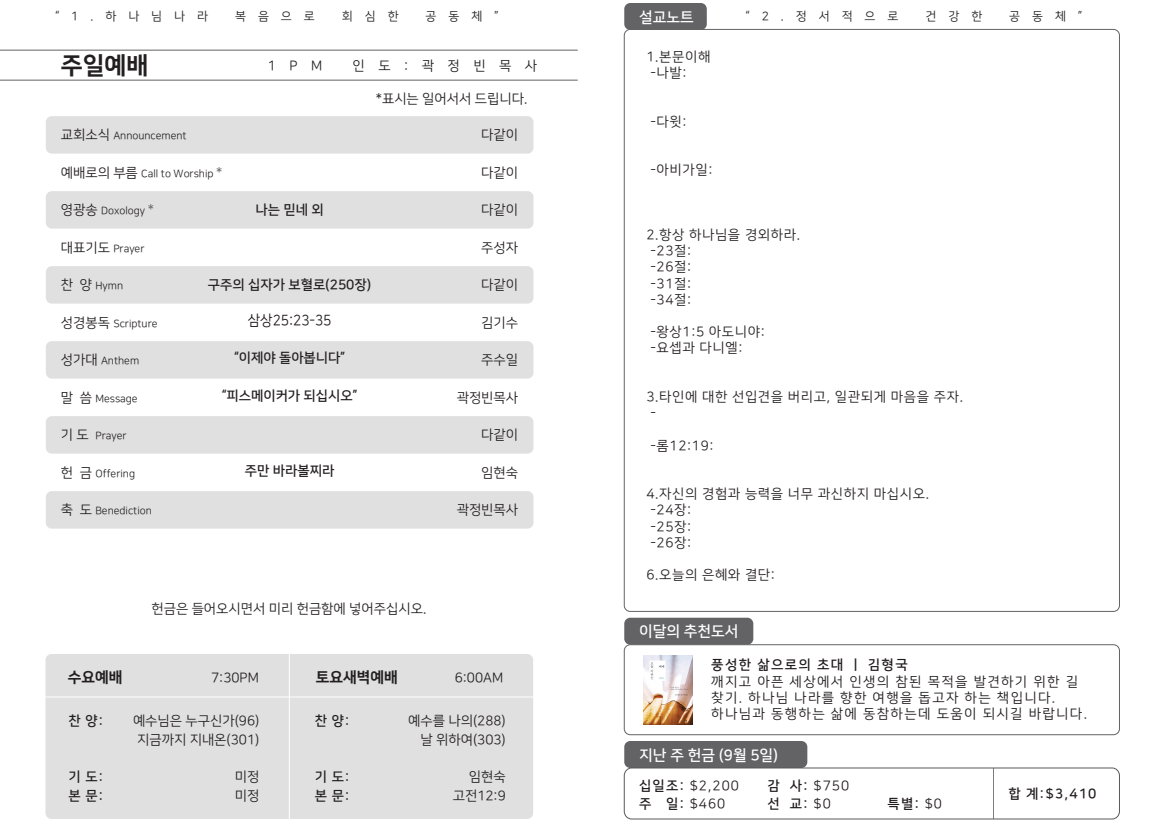
<style>
.page{position:relative;width:1157px;height:822px;background:#fff}
.page>*{position:absolute;margin:0;border:0;box-sizing:border-box;transform-origin:0 0}
.t1{font:24px "Nanum Square OTFEB";color:#231f20}
.t2{font:15px "Nanum Square OTFB";color:#fff}
.t3{font:15px "Nanum Square OTFEB";color:#231f20}
.t4{font:14.7px "Nanum Square OTFR";color:#1c1618;scale:.93 1}
.t5{font:13.5px/18.8px "Nanum Square OTFR";color:#231f20}
.t6{font:13.5px/16.2px "Nanum Square OTFR";letter-spacing:.05em;color:#231f20}
.t7{font:13.5px/16.2px "Nanum Square OTFR";letter-spacing:.1em;color:#1f1a1b}
.t8{font:13.5px/18.8px "Nanum Square OTFB";color:#231f20}
.t9{font:13.5px "Nanum Square OTFB";letter-spacing:.1em;color:#1f1a1b}
.t10{font:12px "Nanum Square OTFR";letter-spacing:1em;color:#231f20}
.t11{font:10.5px "Nanum Square OTFR";color:#231f20}
.s1{font-size:13.5px}
.s2{font-size:13.5px;color:#636366}
.s3{font-family:"Nanum Square OTFB"}
.s4{font-family:"Nanum Square OTFR"}
</style>
<div class="page">
<div style="left:46px;top:116px;width:487px;height:38px;background:#e0e0e1;border-radius:6px"></div>
<div style="left:46px;top:191px;width:487px;height:38px;background:#e0e0e1;border-radius:6px"></div>
<div style="left:46px;top:266px;width:487px;height:38px;background:#e0e0e1;border-radius:6px"></div>
<div style="left:46px;top:341px;width:487px;height:38px;background:#e0e0e1;border-radius:6px"></div>
<div style="left:46px;top:416px;width:487px;height:38px;background:#e0e0e1;border-radius:6px"></div>
<div style="left:46px;top:491px;width:487px;height:38px;background:#e0e0e1;border-radius:6px"></div>
<div style="left:45px;top:654px;width:488px;height:165px;background:#e0e0e1;border-radius:6px"></div>
<hr style="left:0;top:80px;width:578px;height:1px;background:#636366">
<div style="left:624px;top:3px;width:82px;height:27px;background:#636366;border-radius:6px"></div>
<div style="left:624px;top:618px;width:129px;height:27px;background:#636366;border-radius:6px"></div>
<div style="left:624px;top:644px;width:495px;height:91px;border:1px solid #636366;border-radius:6px"></div>
<div style="left:624px;top:741px;width:183px;height:27px;background:#636366;border-radius:6px"></div>
<div style="left:624px;top:768px;width:495px;height:51px;border:1px solid #595959;border-radius:7px"></div>
<hr style="left:993px;top:768px;width:1px;height:51px;background:#636366">
<hr style="left:289px;top:654px;width:1px;height:165px;background:#fff">
<hr style="left:45px;top:697px;width:488px;height:1px;background:#fff">
<hr style="left:0;top:50px;width:578px;height:1px;background:#636366">
<img style="left:643px;top:655px;width:49px;height:69px">
<p class="t2" style="left:639px;top:9px;width:56px">설교노트</p>
<p class="t10" style="left:55px;top:10px;width:154px">“1.하나님나라</p>
<p class="t10" style="left:235px;top:10px;width:81px">복음으로</p>
<p class="t10" style="left:342px;top:10px;width:58px">회심한</p>
<p class="t10" style="left:425px;top:10px;width:74px">공동체”</p>
<p class="t10" style="left:745px;top:10px;width:154px">“2.정서적으로</p>
<p class="t10" style="left:925px;top:10px;width:58px">건강한</p>
<p class="t10" style="left:1009px;top:10px;width:74px">공동체”</p>
<p class="t5" style="left:650px;top:49px;width:61px;line-height:16.2px;text-indent:-4px">1.본문이해 -나발:</p>
<p class="t5" style="left:650px;top:112px;width:38px">-다윗:</p>
<p class="t5" style="left:650px;top:161px;width:64px">-아비가일:</p>
<h1 class="t1" style="left:61px;top:53px;width:89px">주일예배</h1>
<p class="t5" style="left:268px;top:57px;width:56px">1PM</p>
<p class="t5" style="left:352px;top:57px;width:186px">인도:곽정빈목사</p>
<p class="t5" style="left:376px;top:89px;width:153px">*표시는 일어서서 드립니다.</p>
<p class="t11" style="left:61px;top:131px;width:127px"><span class="s1">교회소식</span> Announcement</p>
<p class="t11" style="left:61px;top:168px;width:163px"><span class="s1">예배로의 부름</span> Call to Worship <span class="s2">*</span></p>
<p class="t11" style="left:61px;top:206px;width:95px"><span class="s1">영광송</span> Doxology <span class="s2">*</span></p>
<p class="t11" style="left:61px;top:243px;width:85px"><span class="s1">대표기도</span> Prayer</p>
<p class="t11" style="left:61px;top:281px;width:64px"><span class="s1">찬 양</span> Hymn</p>
<p class="t11" style="left:61px;top:318px;width:98px"><span class="s1">성경봉독</span> Scripture</p>
<p class="t11" style="left:61px;top:356px;width:80px"><span class="s1">성가대</span> Anthem</p>
<p class="t11" style="left:61px;top:393px;width:78px"><span class="s1">말 씀</span> Message</p>
<p class="t11" style="left:61px;top:431px;width:67px"><span class="s1">기 도</span> Prayer</p>
<p class="t11" style="left:61px;top:468px;width:76px"><span class="s1">헌 금</span> Offering</p>
<p class="t11" style="left:61px;top:506px;width:93px"><span class="s1">축 도</span> Benediction</p>
<p class="t5" style="left:481px;top:126px;width:38px">다같이</p>
<p class="t5" style="left:481px;top:164px;width:38px">다같이</p>
<p class="t5" style="left:481px;top:201px;width:38px">다같이</p>
<p class="t5" style="left:481px;top:239px;width:38px">주성자</p>
<p class="t5" style="left:481px;top:276px;width:38px">다같이</p>
<p class="t5" style="left:481px;top:314px;width:38px">김기수</p>
<p class="t5" style="left:481px;top:351px;width:38px">주수일</p>
<p class="t5" style="left:457px;top:389px;width:63px">곽정빈목사</p>
<p class="t5" style="left:481px;top:426px;width:38px">다같이</p>
<p class="t5" style="left:481px;top:464px;width:38px">임현숙</p>
<p class="t5" style="left:457px;top:501px;width:63px">곽정빈목사</p>
<p class="t8" style="left:255px;top:201px;width:70px">나는 믿네 외</p>
<p class="t6" style="left:650px;top:227px;width:151px;text-indent:-4px">2.항상 하나님을 경외하라. -23절:<br>-26절:<br>-31절:<br>-34절:</p>
<p class="t6" style="left:650px;top:324px;width:116px">-왕상1:5 아도니야: -요셉과 다니엘:</p>
<p class="t6" style="left:650px;top:389px;width:314px;text-indent:-4px">3.타인에 대한 선입견을 버리고, 일관되게 마음을 주자. -</p>
<p class="t5" style="left:650px;top:436px;width:65px">-롬12:19:</p>
<p class="t6" style="left:650px;top:486px;width:280px;text-indent:-4px">4.자신의 경험과 능력을 너무 과신하지 마십시오. -24장:<br>-25장:<br>-26장:</p>
<p class="t5" style="left:646px;top:566px;width:130px">6.오늘의 은혜와 결단:</p>
<p class="t8" style="left:208px;top:276px;width:165px">구주의 십자가 보혈로(250장)</p>
<p class="t4" style="left:248px;top:312px;width:91px">삼상25:23-35</p>
<p class="t8" style="left:234px;top:349px;width:113px">“이제야 돌아봅니다”</p>
<p class="t8" style="left:222px;top:386px;width:137px">“피스메이커가 되십시오”</p>
<p class="t8" style="left:245px;top:461px;width:91px">주만 바라볼찌라</p>
<p class="t5" style="left:151px;top:600px;width:276px">헌금은 들어오시면서 미리 헌금함에 넣어주십시오.</p>
<p class="t3" style="left:68px;top:669px;width:56px">수요예배</p>
<p class="t3" style="left:316px;top:669px;width:83px">토요새벽예배</p>
<p class="t5" style="left:211px;top:668px;width:49px">7:30PM</p>
<p class="t5" style="left:133px;top:712px;width:128px;text-align:center">예수님은 누구신가(96) 지금까지 지내온(301)</p>
<p class="t5" style="left:235px;top:768px;width:26px">미정 미정</p>
<p class="t8" style="left:68px;top:712px;width:36px">찬 양:</p>
<p class="t8" style="left:315px;top:712px;width:36px">찬 양:</p>
<p class="t8" style="left:68px;top:768px;width:36px">기 도: 본 문:</p>
<p class="t8" style="left:315px;top:768px;width:36px">기 도: 본 문:</p>
<p class="t5" style="left:455px;top:668px;width:50px">6:00AM</p>
<p class="t5" style="left:408px;top:712px;width:99px;text-align:right">예수를 나의(288) 날 위하여(303)</p>
<p class="t5" style="left:453px;top:768px;width:54px;text-align:right">임현숙 고전12:9</p>
<p class="t2" style="left:639px;top:624px;width:101px">이달의 추천도서</p>
<p class="t9" style="left:711px;top:658px;width:198px">풍성한 삶으로의 초대 ㅣ 김형국</p>
<p class="t7" style="left:711px;top:674px;width:377px">깨지고 아픈 세상에서 인생의 참된 목적을 발견하기 위한 길 찾기. 하나님 나라를 향한 여행을 돕고자 하는 책입니다. 하나님과 동행하는 삶에 동참하는데 도움이 되시길 바랍니다.</p>
<p class="t2" style="left:639px;top:747px;width:140px">지난 주 헌금 (9월 5일)</p>
<p class="t7" style="left:639px;top:777px;width:101px;line-height:18px"><span class="s3">십일조:</span> $2,200 <span class="s3">주 일:</span> $460</p>
<p class="t7" style="left:767px;top:778px;width:83px"><span class="s3">감 사:</span> $750</p>
<p class="t9" style="left:767px;top:796px;width:65px">선 교: <span class="s4">$0</span></p>
<p class="t9" style="left:887px;top:796px;width:56px">특별: <span class="s4">$0</span></p>
<p class="t9" style="left:1008px;top:787px;width:89px">합 계:$3,410</p>
</div>
